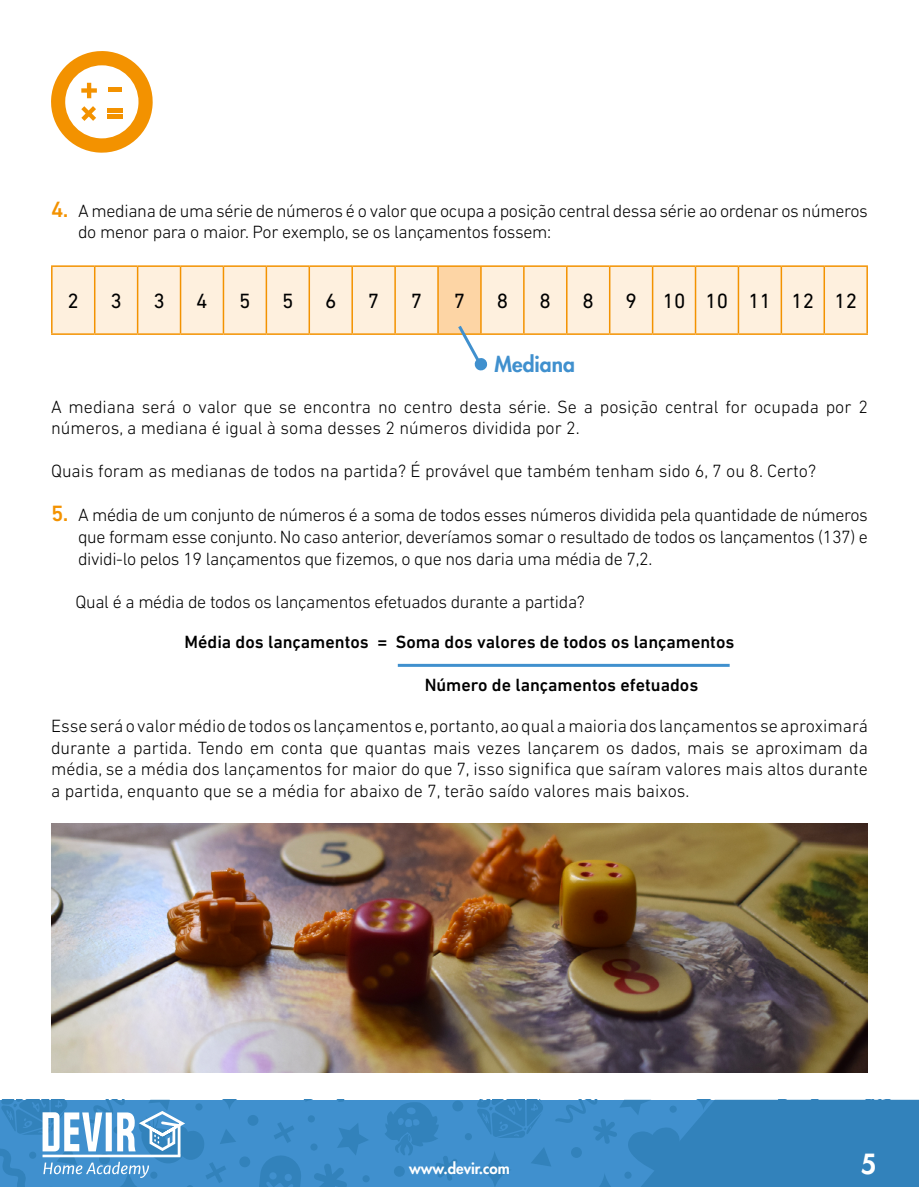
<style>
.page{position:relative;width:919px;height:1187px;background:#fff}
.page>*{position:absolute;margin:0;border:0;box-sizing:border-box;transform-origin:0 0}
.t1{font:800 27px "Futura Std";color:#fff}
.t2{font:21px "DIN Next LT Pro";color:#000}
.t3{font:800 21px "Futura Std";color:#4090ce}
.t4{font:300 18px/21.6px "DIN Next LT Pro";letter-spacing:-.02em;color:#000;text-align:justify}
.t5{font:300 18px/21.6px "DIN Next LT Pro";color:#000}
.t6{font:500 18px "DIN Next LT Pro";color:#000}
.t7{font:800 15px "Futura Std";color:#fff}
.s1{font-weight:500;font-size:22.5px;color:#f39200}
</style>
<div class="page">
<div style="left:0;top:1099px;width:918px;height:87px;background:#4090ce"></div>
<svg style="left:337px;top:1123px;width:31px;height:32px"></svg>
<svg style="left:314px;top:1164px;width:33px;height:22px"></svg>
<div style="left:362px;top:1175px;width:7px;height:7px;background:#3282bb;border-radius:50%"></div>
<div style="left:310px;top:1143px;width:7px;height:7px;background:#3282bb;border-radius:50%"></div>
<div style="left:308px;top:1115px;width:7px;height:7px;background:#3282bb;border-radius:50%"></div>
<div style="left:247px;top:1114px;width:11px;height:11px;background:#3282bb;border-radius:50%"></div>
<div style="left:239px;top:1156px;width:11px;height:11px;background:#3282bb;border-radius:50%"></div>
<svg style="left:274px;top:1122px;width:20px;height:20px"></svg>
<svg style="left:286px;top:1099px;width:66px;height:2px"></svg>
<svg style="left:259px;top:1156px;width:42px;height:30px"></svg>
<div style="left:465px;top:1132px;width:7px;height:8px;background:#3282bb;border-radius:50%"></div>
<div style="left:452px;top:1100px;width:11px;height:11px;background:#3282bb;border-radius:50%"></div>
<svg style="left:385px;top:1101px;width:74px;height:79px"></svg>
<svg style="left:476px;top:1099px;width:442px;height:87px"></svg>
<svg style="left:0;top:1099px;width:241px;height:88px"></svg>
<div style="left:53px;top:267px;width:813px;height:66px;background:#fef0de"></div>
<div style="left:438px;top:266px;width:43px;height:68px;background:#fdd5a5"></div>
<hr style="left:51px;top:265px;width:44px;height:2px;background:#f39200">
<hr style="left:51px;top:267px;width:2px;height:66px;background:#f39200">
<hr style="left:95px;top:265px;width:43px;height:2px;background:#f39200">
<hr style="left:94px;top:267px;width:1px;height:66px;background:#f39200">
<hr style="left:138px;top:265px;width:42px;height:2px;background:#f39200">
<hr style="left:137px;top:267px;width:1px;height:66px;background:#f39200">
<hr style="left:180px;top:265px;width:43px;height:2px;background:#f39200">
<hr style="left:180px;top:267px;width:1px;height:66px;background:#f39200">
<hr style="left:223px;top:265px;width:43px;height:2px;background:#f39200">
<hr style="left:223px;top:267px;width:1px;height:66px;background:#f39200">
<hr style="left:266px;top:265px;width:43px;height:2px;background:#f39200">
<hr style="left:265px;top:267px;width:2px;height:66px;background:#f39200">
<hr style="left:309px;top:265px;width:43px;height:2px;background:#f39200">
<hr style="left:308px;top:267px;width:2px;height:66px;background:#f39200">
<hr style="left:352px;top:265px;width:43px;height:2px;background:#f39200">
<hr style="left:351px;top:267px;width:2px;height:66px;background:#f39200">
<hr style="left:395px;top:265px;width:43px;height:2px;background:#f39200">
<hr style="left:394px;top:267px;width:2px;height:66px;background:#f39200">
<hr style="left:438px;top:265px;width:43px;height:2px;background:#f39200">
<hr style="left:437px;top:267px;width:2px;height:66px;background:#f39200">
<hr style="left:481px;top:265px;width:43px;height:2px;background:#f39200">
<hr style="left:480px;top:267px;width:1px;height:66px;background:#f39200">
<hr style="left:524px;top:265px;width:42px;height:2px;background:#f39200">
<hr style="left:523px;top:267px;width:1px;height:66px;background:#f39200">
<hr style="left:566px;top:265px;width:43px;height:2px;background:#f39200">
<hr style="left:566px;top:267px;width:1px;height:66px;background:#f39200">
<hr style="left:609px;top:265px;width:43px;height:2px;background:#f39200">
<hr style="left:609px;top:267px;width:1px;height:66px;background:#f39200">
<hr style="left:652px;top:265px;width:43px;height:2px;background:#f39200">
<hr style="left:651px;top:267px;width:2px;height:66px;background:#f39200">
<hr style="left:695px;top:265px;width:43px;height:2px;background:#f39200">
<hr style="left:694px;top:267px;width:2px;height:66px;background:#f39200">
<hr style="left:738px;top:265px;width:43px;height:2px;background:#f39200">
<hr style="left:737px;top:267px;width:2px;height:66px;background:#f39200">
<hr style="left:781px;top:265px;width:43px;height:2px;background:#f39200">
<hr style="left:780px;top:267px;width:2px;height:66px;background:#f39200">
<hr style="left:824px;top:265px;width:43px;height:2px;background:#f39200">
<hr style="left:823px;top:267px;width:2px;height:66px;background:#f39200">
<hr style="left:866px;top:267px;width:1px;height:66px;background:#f39200">
<hr style="left:51px;top:333px;width:44px;height:2px;background:#f39200">
<hr style="left:95px;top:333px;width:43px;height:2px;background:#f39200">
<hr style="left:138px;top:333px;width:42px;height:2px;background:#f39200">
<hr style="left:180px;top:333px;width:43px;height:2px;background:#f39200">
<hr style="left:223px;top:333px;width:43px;height:2px;background:#f39200">
<hr style="left:266px;top:333px;width:43px;height:2px;background:#f39200">
<hr style="left:309px;top:333px;width:43px;height:2px;background:#f39200">
<hr style="left:352px;top:333px;width:43px;height:2px;background:#f39200">
<hr style="left:395px;top:333px;width:43px;height:2px;background:#f39200">
<hr style="left:438px;top:333px;width:43px;height:2px;background:#f39200">
<hr style="left:481px;top:333px;width:43px;height:2px;background:#f39200">
<hr style="left:524px;top:333px;width:42px;height:2px;background:#f39200">
<hr style="left:566px;top:333px;width:43px;height:2px;background:#f39200">
<hr style="left:609px;top:333px;width:43px;height:2px;background:#f39200">
<hr style="left:652px;top:333px;width:43px;height:2px;background:#f39200">
<hr style="left:695px;top:333px;width:43px;height:2px;background:#f39200">
<hr style="left:738px;top:333px;width:43px;height:2px;background:#f39200">
<hr style="left:781px;top:333px;width:43px;height:2px;background:#f39200">
<hr style="left:824px;top:333px;width:43px;height:2px;background:#f39200">
<svg style="left:455px;top:322px;width:33px;height:49px"></svg>
<hr style="left:398px;top:663px;width:331px;height:3px;background:#4090ce">
<img style="left:51px;top:823px;width:816px;height:249px">
<svg style="left:51px;top:51px;width:102px;height:102px"></svg>
<hr style="left:107px;top:115px;width:15px;height:4px;background:#f39200">
<hr style="left:107px;top:108px;width:15px;height:4px;background:#f39200">
<div style="left:108px;top:87px;width:13px;height:5px;background:#f39200"></div>
<p class="t4" style="left:78px;top:200px;width:791px;text-indent:-27px"><span class="s1">4.</span> A mediana de uma série de números é o valor que ocupa a posição central dessa série ao ordenar os números do menor para o maior. Por exemplo, se os lançamentos fossem:</p>
<p class="t2" style="left:68px;top:289px;width:13px">2</p>
<p class="t2" style="left:110px;top:289px;width:13px">3</p>
<p class="t2" style="left:153px;top:289px;width:13px">3</p>
<p class="t2" style="left:196px;top:289px;width:13px">4</p>
<p class="t2" style="left:239px;top:289px;width:13px">5</p>
<p class="t2" style="left:282px;top:289px;width:13px">5</p>
<p class="t2" style="left:325px;top:289px;width:13px">6</p>
<p class="t2" style="left:368px;top:289px;width:13px">7</p>
<p class="t2" style="left:411px;top:289px;width:13px">7</p>
<p class="t2" style="left:454px;top:289px;width:13px">7</p>
<p class="t2" style="left:496px;top:289px;width:13px">8</p>
<p class="t2" style="left:539px;top:289px;width:13px">8</p>
<p class="t2" style="left:582px;top:289px;width:13px">8</p>
<p class="t2" style="left:625px;top:289px;width:233px">9 10 10 11 12 12</p>
<p class="t3" style="left:494px;top:351px;width:82px">Mediana</p>
<p class="t5" style="left:51px;top:395px;width:818px">A mediana será o valor que se encontra no centro desta série. Se a posição central for ocupada por 2 números, a mediana é igual à soma desses 2 números dividida por 2.</p>
<p class="t5" style="left:51px;top:460px;width:766px">Quais foram as medianas de todos na partida? É provável que também tenham sido 6, 7 ou 8. Certo?</p>
<p class="t4" style="left:78px;top:504px;width:791px;text-indent:-27px"><span class="s1">5.</span> A média de um conjunto de números é a soma de todos esses números dividida pela quantidade de números que formam esse conjunto. No caso anterior, deveríamos somar o resultado de todos os lançamentos (137) e dividi-lo pelos 19 lançamentos que fizemos, o que nos daria uma média de 7,2.</p>
<p class="t4" style="left:75px;top:590px;width:511px">Qual é a média de todos os lançamentos efetuados durante a partida?</p>
<p class="t6" style="left:184px;top:631px;width:551px">Média dos lançamentos = Soma dos valores de todos os lançamentos</p>
<p class="t6" style="left:424px;top:674px;width:275px">Número de lançamentos efetuados</p>
<p class="t4" style="left:51px;top:714px;width:818px">Esse será o valor médio de todos os lançamentos e, portanto, ao qual a maioria dos lançamentos se aproximará durante a partida. Tendo em conta que quantas mais vezes lançarem os dados, mais se aproximam da média, se a média dos lançamentos for maior do que 7, isso significa que saíram valores mais altos durante a partida, enquanto que se a média for abaixo de 7, terão saído valores mais baixos.</p>
<p class="t7" style="left:409px;top:1159px;width:102px">www.devir.com</p>
<h1 class="t1" style="left:860px;top:1146px;width:17px">5</h1>
</div>
